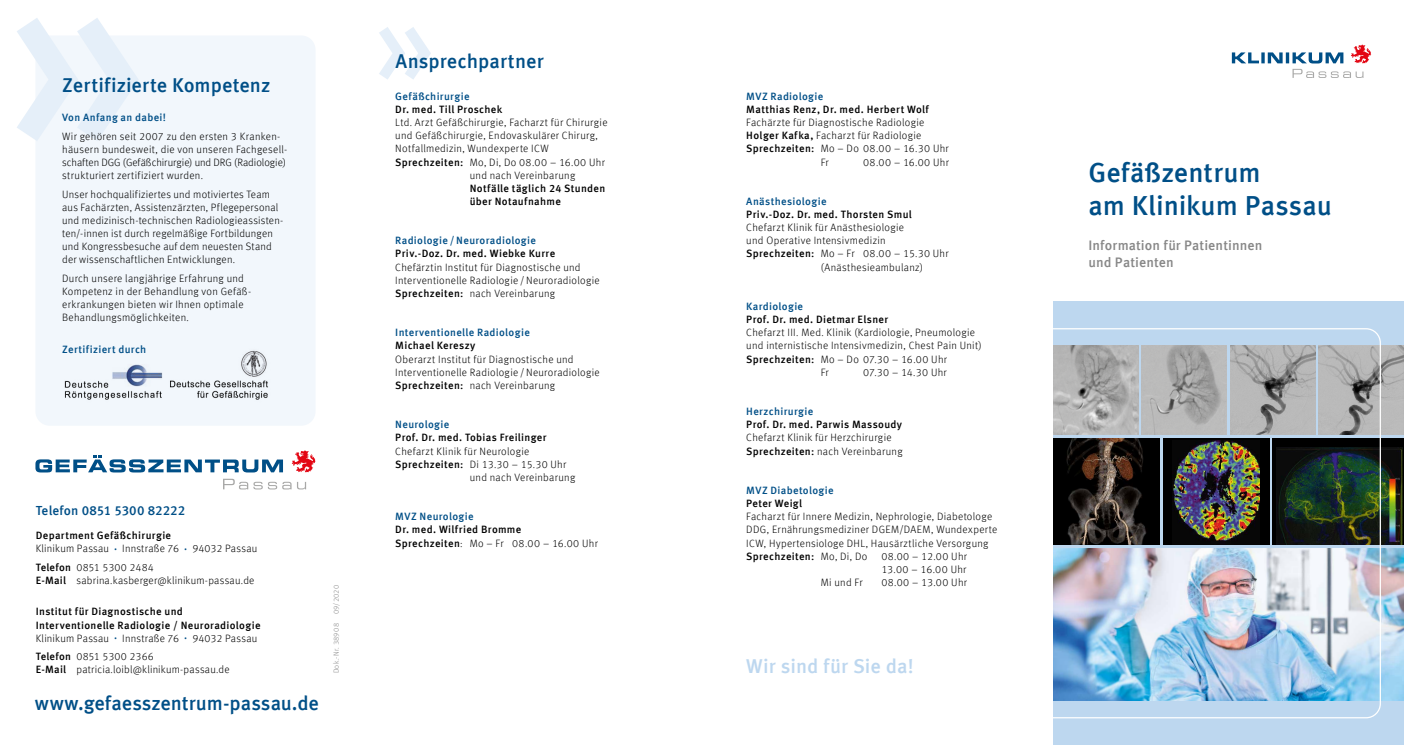
<style>
.page{position:relative;width:1404px;height:745px;background:#fff}
.page>*{position:absolute;margin:0;border:0;box-sizing:border-box;transform-origin:0 0}
.t1{font:500 27.5px/32.5px "Meta Offc";letter-spacing:.005em;color:#004f87}
.t2{font:500 20px "Meta Offc";color:#004f87}
.t3{font:500 20px "Meta Offc";color:#bdd7ef}
.t4{font:500 13.75px/16.5px "Meta Offc";letter-spacing:.005em;color:#878787}
.t5{font:500 13.12px "Meta Offc";letter-spacing:.005em;color:#004f87}
.t6{font:300 10.62px/13.1px "Meta Offc";letter-spacing:.03em;color:#000}
.t7{font:500 10.62px/13.1px "Meta Offc";letter-spacing:.03em;color:#000}
.t8{font:500 10.62px "Meta Offc";letter-spacing:.03em;color:#004f87}
.t9{font:300 7.5px "Meta Offc";letter-spacing:.03em;color:#878787}
.s1{font-weight:500}
.s2{font-weight:300}
</style>
<div class="page">
<div style="left:1052px;top:301px;width:351px;height:443px;background:#bdd7ef"></div>
<svg style="left:1231px;top:52px;width:112px;height:11px"></svg>
<svg style="left:1292px;top:69px;width:71px;height:9px"></svg>
<svg style="left:1351px;top:44px;width:19px;height:19px"></svg>
<img style="left:1052px;top:438px;width:107px;height:106px">
<div style="left:1162px;top:438px;width:107px;height:106px;background:#000"></div>
<img style="left:1172px;top:440px;width:86px;height:104px">
<div style="left:1272px;top:438px;width:131px;height:106px;background:#000"></div>
<img style="left:1276px;top:446px;width:126px;height:98px">
<img style="left:1052px;top:345px;width:85px;height:89px">
<img style="left:1141px;top:345px;width:85px;height:89px">
<img style="left:1230px;top:345px;width:85px;height:89px">
<img style="left:1318px;top:345px;width:85px;height:89px">
<svg style="left:379px;top:27px;width:52px;height:52px"></svg>
<div style="left:35px;top:35px;width:280px;height:390px;background:#f2f7fc;border-radius:14px"></div>
<svg style="left:17px;top:18px;width:121px;height:122px"></svg>
<img style="left:64px;top:350px;width:204px;height:50px">
<svg style="left:35px;top:455px;width:248px;height:17px"></svg>
<svg style="left:223px;top:478px;width:83px;height:11px"></svg>
<svg style="left:292px;top:450px;width:23px;height:22px"></svg>
<img style="left:1052px;top:547px;width:351px;height:153px">
<div style="left:1031px;top:328px;width:349px;height:390px;border:1px solid #fff;border-radius:14px"></div>
<h2 class="t2" style="left:62px;top:73px;width:210px">Zertifizierte Kompetenz</h2>
<p class="t8" style="left:62px;top:111px;width:105px">Von Anfang an dabei!</p>
<p class="t6" style="left:62px;top:130px;width:227px">Wir gehören seit 2007 zu den ersten 3 Kranken&shy;häusern bundesweit, die von unseren Fachgesell&shy;schaften DGG (Gefäßchirurgie) und DRG (Radiologie) strukturiert zertifiziert wurden.</p>
<p class="t6" style="left:62px;top:187px;width:222px">Unser hochqualifiziertes und motiviertes Team aus Fachärzten, Assistenzärzten, Pflegepersonal und medizinisch-technischen Radiologieassisten&shy;ten/-innen ist durch regelmäßige Fortbildungen und Kongressbesuche auf dem neuesten Stand der wissenschaftlichen Entwicklungen.</p>
<p class="t6" style="left:62px;top:272px;width:190px">Durch unsere langjährige Erfahrung und Kompetenz in der Behandlung von Gefäß&shy;erkrankungen bieten wir Ihnen optimale Behandlungsmöglichkeiten.</p>
<p class="t8" style="left:62px;top:343px;width:86px">Zertifiziert durch</p>
<p class="t5" style="left:36px;top:503px;width:151px">Telefon 0851 5300 82222</p>
<p class="t6" style="left:36px;top:528px;width:223px"><span class="s1">Department Gefäßchirurgie<br></span>Klinikum Passau <sup>.</sup> Innstraße 76 <sup>.</sup> 94032 Passau</p>
<p class="t6" style="left:36px;top:560px;width:220px"><span class="s1">Telefon</span> 0851 5300 2484<br><span class="s1">E-Mail</span> sabrina.kasberger@klinikum-passau.de</p>
<p class="t7" style="left:36px;top:605px;width:226px">Institut für Diagnostische und<br>Interventionelle Radiologie / Neuroradiologie<br><span class="s2">Klinikum Passau</span> <sup>.</sup> <span class="s2">Innstraße 76</span> <sup>.</sup> <span class="s2">94032 Passau</span></p>
<p class="t6" style="left:36px;top:649px;width:195px"><span class="s1">Telefon</span> 0851 5300 2366<br><span class="s1">E-Mail</span> patricia.loibl@klinikum-passau.de</p>
<h2 class="t2" style="left:35px;top:690px;width:285px">www.gefaesszentrum-passau.de</h2>
<p class="t9" style="left:332px;top:673px;width:90px;rotate:-90deg">Dok.-Nr. 38908 09/2020</p>
<h2 class="t2" style="left:395px;top:49px;width:150px">Ansprechpartner</h2>
<p class="t8" style="left:395px;top:90px;width:76px">Gefäßchirurgie</p>
<p class="t7" style="left:395px;top:103px;width:108px">Dr. med. Till Proschek</p>
<p class="t6" style="left:395px;top:116px;width:214px">Ltd. Arzt Gefäßchirurgie, Facharzt für Chirurgie</p>
<p class="t6" style="left:395px;top:129px;width:204px">und Gefäßchirurgie, Endovaskulärer Chirurg,</p>
<p class="t6" style="left:395px;top:142px;width:155px">Notfallmedizin, Wundexperte ICW</p>
<p class="t6" style="left:395px;top:155px;width:211px"><span class="s1">Sprechzeiten:</span> Mo, Di, Do 08.00 – 16.00 Uhr</p>
<p class="t6" style="left:469px;top:168px;width:107px">und nach Vereinbarung</p>
<p class="t7" style="left:469px;top:182px;width:137px">Notfälle täglich 24 Stunden über Notaufnahme</p>
<p class="t8" style="left:395px;top:234px;width:142px">Radiologie/ Neuroradiologie</p>
<p class="t7" style="left:395px;top:247px;width:161px">Priv.-Doz. Dr. med. Wiebke Kurre</p>
<p class="t6" style="left:395px;top:260px;width:206px">Chefärztin Institut für Diagnostische und<br>Interventionelle Radiologie/ Neuroradiologie<br><span class="s1">Sprechzeiten:</span> nach Vereinbarung</p>
<p class="t8" style="left:395px;top:326px;width:136px">Interventionelle Radiologie</p>
<p class="t7" style="left:395px;top:339px;width:82px">Michael Kereszy</p>
<p class="t6" style="left:395px;top:352px;width:206px">Oberarzt Institut für Diagnostische und<br>Interventionelle Radiologie/ Neuroradiologie<br><span class="s1">Sprechzeiten:</span> nach Vereinbarung</p>
<p class="t8" style="left:395px;top:418px;width:56px">Neurologie</p>
<p class="t7" style="left:395px;top:431px;width:153px">Prof. Dr. med. Tobias Freilinger</p>
<p class="t6" style="left:395px;top:444px;width:135px">Chefarzt Klinik für Neurologie</p>
<p class="t6" style="left:395px;top:457px;width:172px"><span class="s1">Sprechzeiten:</span> Di 13.30 – 15.30 Uhr</p>
<p class="t6" style="left:469px;top:470px;width:107px">und nach Vereinbarung</p>
<p class="t8" style="left:395px;top:510px;width:80px">MVZ Neurologie</p>
<p class="t7" style="left:395px;top:523px;width:204px">Dr. med. Wilfried Bromme<br>Sprechzeiten<span class="s2">: Mo – Fr 08.00 – 16.00 Uhr</span></p>
<p class="t8" style="left:746px;top:90px;width:78px">MVZ Radiologie</p>
<p class="t7" style="left:746px;top:103px;width:184px">Matthias Renz, Dr. med. Herbert Wolf</p>
<p class="t6" style="left:746px;top:116px;width:179px">Fachärzte für Diagnostische Radiologie</p>
<p class="t6" style="left:746px;top:129px;width:176px"><span class="s1">Holger Kafka,</span> Facharzt für Radiologie</p>
<p class="t6" style="left:746px;top:142px;width:204px"><span class="s1">Sprechzeiten:</span> Mo – Do 08.00 – 16.30 Uhr</p>
<p class="t6" style="left:820px;top:155px;width:10px">Fr</p>
<p class="t6" style="left:863px;top:155px;width:87px">08.00 – 16.00 Uhr</p>
<p class="t8" style="left:746px;top:195px;width:82px">Anästhesiologie</p>
<p class="t7" style="left:746px;top:208px;width:167px">Priv.-Doz. Dr. med. Thorsten Smul</p>
<p class="t6" style="left:746px;top:221px;width:159px">Chefarzt Klinik für Anästhesiologie</p>
<p class="t6" style="left:746px;top:234px;width:141px">und Operative Intensivmedizin</p>
<p class="t6" style="left:746px;top:247px;width:204px"><span class="s1">Sprechzeiten:</span> Mo – Fr 08.00 – 15.30 Uhr</p>
<p class="t6" style="left:820px;top:260px;width:104px">(Anästhesieambulanz)</p>
<p class="t8" style="left:746px;top:300px;width:58px">Kardiologie</p>
<p class="t7" style="left:746px;top:313px;width:143px">Prof. Dr. med. Dietmar Elsner</p>
<p class="t6" style="left:746px;top:326px;width:230px">Chefarzt III. Med. Klinik (Kardiologie, Pneumologie</p>
<p class="t6" style="left:746px;top:339px;width:237px">und internistische Intensivmedizin, Chest Pain Unit)</p>
<p class="t6" style="left:746px;top:352px;width:202px"><span class="s1">Sprechzeiten:</span> Mo – Do 07.30 – 16.00 Uhr</p>
<p class="t6" style="left:820px;top:365px;width:10px">Fr</p>
<p class="t6" style="left:863px;top:365px;width:85px">07.30 – 14.30 Uhr</p>
<p class="t8" style="left:746px;top:405px;width:69px">Herzchirurgie</p>
<p class="t7" style="left:746px;top:418px;width:157px">Prof. Dr. med. Parwis Massoudy</p>
<p class="t6" style="left:746px;top:431px;width:158px">Chefarzt Klinik für Herzchirurgie<br><span class="s1">Sprechzeiten:</span> nach Vereinbarung</p>
<p class="t8" style="left:746px;top:484px;width:89px">MVZ Diabetologie</p>
<p class="t7" style="left:746px;top:497px;width:57px">Peter Weigl</p>
<p class="t6" style="left:746px;top:510px;width:252px">Facharzt für Innere Medizin, Nephrologie, Diabetologe DDG, Ernährungsmediziner DGEM/DAEM, Wundexperte ICW, Hypertensiologe DHL, Hausärztliche Versorgung <span class="s1">Sprechzeiten:</span> Mo, Di, Do</p>
<p class="t6" style="left:881px;top:549px;width:87px">08.00 – 12.00 Uhr<br>13.00 – 16.00 Uhr</p>
<p class="t6" style="left:820px;top:575px;width:43px">Mi und Fr</p>
<p class="t6" style="left:881px;top:575px;width:87px">08.00 – 13.00 Uhr</p>
<h2 class="t3" style="left:746px;top:654px;width:169px">Wir sind für Sie da!</h2>
<h1 class="t1" style="left:1088px;top:157px;width:245px">Gefäßzentrum<br>am Klinikum Passau</h1>
<p class="t4" style="left:1088px;top:237px;width:175px">Information für Patientinnen und Patienten</p>
</div>
